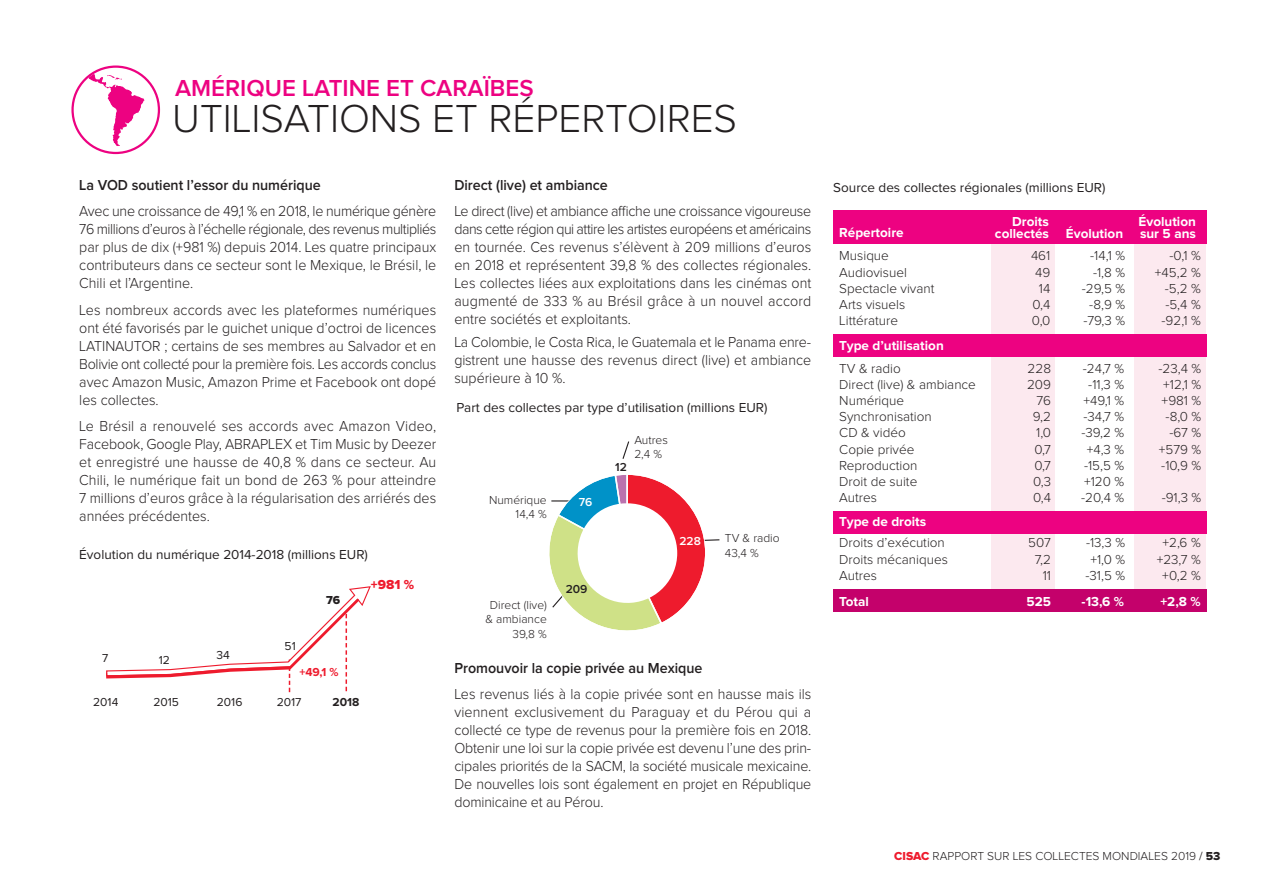
<style>
.page{position:relative;width:1263px;height:893px;background:#fff}
.page>*{position:absolute;margin:0;border:0;box-sizing:border-box;transform-origin:0 0}
.t1{font:300 40.5px "Proxima Nova";color:#231f20}
.t2{font:600 24px "Proxima Nova";color:#ed0281}
.t3{font:300 15px/18px "Proxima Nova";color:#231f20;text-align:justify;scale:.95 1}
.t4{font:600 15px "Proxima Nova";color:#231f20;scale:.95 1}
.t5{font:300 13.5px "Proxima Nova";color:#231f20}
.t6{font:13.5px "Proxima Nova";color:#231f20}
.t7{font:700 13.5px/11.7px "Proxima Nova";color:#fff;text-align:right}
.t8{font:13.5px "Proxima Nova Extrabld";color:#ee1b2d}
.t9{font:300 12px/14.4px "Proxima Nova";color:#231f20;text-align:right}
.t10{font:12px "Proxima Nova";color:#231f20}
.t11{font:700 12px "Proxima Nova";color:#ee1b2d}
.t12{font:600 12px "Proxima Nova";color:#231f20}
.t13{font:600 12px "Proxima Nova";color:#fff}
.t14{font:700 12px "Proxima Nova";color:#231f20}
.t15{font:12px "Proxima Nova Extrabld";color:#231f20}
.s1{font-family:"Proxima Nova Extrabld";font-weight:400;color:#ee1b2d}
.s2{font-weight:400}
.s3{font-family:"Proxima Nova Extrabld";font-weight:400}
</style>
<div class="page">
<div style="left:1134px;top:220px;width:72px;height:383px;background:#fce9ef"></div>
<div style="left:991px;top:220px;width:63px;height:383px;background:#fce9ef"></div>
<div style="left:833px;top:511px;width:373px;height:22px;background:#ed0281"></div>
<div style="left:833px;top:334px;width:373px;height:22px;background:#ed0281"></div>
<div style="left:833px;top:210px;width:373px;height:34px;background:#ed0281"></div>
<div style="left:833px;top:590px;width:373px;height:22px;background:#c4016b"></div>
<svg style="left:71px;top:65px;width:89px;height:89px"></svg>
<svg style="left:622px;top:441px;width:8px;height:18px"></svg>
<svg style="left:549px;top:475px;width:171px;height:156px"></svg>
<svg style="left:106px;top:586px;width:265px;height:106px"></svg>
<h2 class="t2" style="left:175px;top:79px;width:360px">AMÉRIQUE LATINE ET CARAÏBES</h2>
<h1 class="t1" style="left:172px;top:105px;width:566px">UTILISATIONS ET RÉPERTOIRES</h1>
<p class="t4" style="left:79px;top:180px;width:256px">La VOD soutient l’essor du numérique</p>
<p class="t3" style="left:79px;top:204px;width:377px">Avec une croissance de 49,1 % en 2018, le numérique génère 76 millions d’euros à l’échelle régionale, des revenus multipliés par plus de dix (+981 %) depuis 2014. Les quatre principaux contributeurs dans ce secteur sont le Mexique, le Brésil, le Chili et l’Argentine.</p>
<p class="t3" style="left:79px;top:302px;width:377px">Les nombreux accords avec les plateformes numériques ont été favorisés par le guichet unique d’octroi de licences LATINAUTOR ; certains de ses membres au Salvador et en Bolivie ont collecté pour la première fois. Les accords conclus avec Amazon Music, Amazon Prime et Facebook ont dopé les collectes.</p>
<p class="t3" style="left:79px;top:419px;width:377px">Le Brésil a renouvelé ses accords avec Amazon Video, Facebook, Google Play, ABRAPLEX et Tim Music by Deezer et enregistré une hausse de 40,8 % dans ce secteur. Au Chili, le numérique fait un bond de 263 % pour atteindre 7 millions d’euros grâce à la régularisation des arriérés des années précédentes.</p>
<p class="t6" style="left:79px;top:550px;width:290px">Évolution du numérique 2014-2018 (millions EUR)</p>
<p class="t15" style="left:326px;top:596px;width:16px">76</p>
<p class="t8" style="left:371px;top:580px;width:45px">+981 %</p>
<p class="t10" style="left:102px;top:654px;width:8px">7</p>
<p class="t10" style="left:159px;top:656px;width:13px">12</p>
<p class="t10" style="left:217px;top:651px;width:15px">34</p>
<p class="t10" style="left:285px;top:642px;width:13px">51</p>
<p class="t11" style="left:299px;top:668px;width:41px">+49,1 %</p>
<p class="t10" style="left:93px;top:698px;width:27px">2014</p>
<p class="t10" style="left:153px;top:698px;width:27px">2015</p>
<p class="t10" style="left:217px;top:698px;width:27px">2016</p>
<p class="t10" style="left:277px;top:698px;width:26px;rotate:1deg">2017</p>
<p class="t14" style="left:332px;top:698px;width:28px">2018</p>
<p class="t4" style="left:454px;top:180px;width:163px">Direct (live) et ambiance</p>
<p class="t3" style="left:454px;top:204px;width:377px">Le direct (live) et ambiance affiche une croissance vigoureuse dans cette région qui attire les artistes européens et américains en tournée. Ces revenus s’élèvent à 209 millions d’euros en 2018 et représentent 39,8 % des collectes régionales.<br>Les collectes liées aux exploitations dans les cinémas ont augmenté de 333 % au Brésil grâce à un nouvel accord entre sociétés et exploitants.</p>
<p class="t3" style="left:454px;top:334px;width:377px">La Colombie, le Costa Rica, le Guatemala et le Panama enre&shy;gistrent une hausse des revenus direct (live) et ambiance supérieure à 10 %.</p>
<p class="t6" style="left:457px;top:403px;width:312px">Part des collectes par type d’utilisation (millions EUR)</p>
<p class="t9" style="left:489px;top:494px;width:59px">Numérique<br>14,4 %</p>
<p class="t13" style="left:579px;top:498px;width:15px">76</p>
<p class="t9" style="left:485px;top:599px;width:63px">Direct (live) &amp; ambiance<br>39,8 %</p>
<p class="t12" style="left:566px;top:585px;width:23px">209</p>
<p class="t12" style="left:615px;top:463px;width:13px">12</p>
<p class="t9" style="left:634px;top:434px;width:35px;text-align:left">Autres<br>2,4 %</p>
<p class="t13" style="left:679px;top:537px;width:23px">228</p>
<p class="t9" style="left:725px;top:532px;width:56px;text-align:left">TV &amp; radio<br>43,4 %</p>
<p class="t4" style="left:454px;top:663px;width:263px">Promouvoir la copie privée au Mexique</p>
<p class="t3" style="left:454px;top:686px;width:377px">Les revenus liés à la copie privée sont en hausse mais ils viennent exclusivement du Paraguay et du Pérou qui a collecté ce type de revenus pour la première fois en 2018.<br>Obtenir une loi sur la copie privée est devenu l’une des prin&shy;cipales priorités de la SACM, la société musicale mexicaine.<br>De nouvelles lois sont également en projet en République dominicaine et au Pérou.</p>
<p class="t6" style="left:833px;top:183px;width:274px">Source des collectes régionales (millions EUR)</p>
<p class="t7" style="left:839px;top:227px;width:66px">Répertoire</p>
<p class="t7" style="left:995px;top:217px;width:56px">Droits collectés</p>
<p class="t7" style="left:1066px;top:229px;width:59px">Évolution</p>
<p class="t7" style="left:1138px;top:217px;width:59px;text-align:left">Évolution sur 5 ans</p>
<p class="t5" style="left:839px;top:251px;width:51px">Musique</p>
<p class="t5" style="left:1031px;top:251px;width:21px">461</p>
<p class="t5" style="left:1090px;top:251px;width:36px">-14,1 %</p>
<p class="t5" style="left:1169px;top:251px;width:33px">-0,1 %</p>
<p class="t5" style="left:839px;top:268px;width:69px">Audiovisuel</p>
<p class="t5" style="left:1035px;top:268px;width:17px">49</p>
<p class="t5" style="left:1093px;top:268px;width:34px">-1,8 %</p>
<p class="t5" style="left:1155px;top:268px;width:47px">+45,2 %</p>
<p class="t5" style="left:839px;top:284px;width:97px">Spectacle vivant</p>
<p class="t5" style="left:1039px;top:284px;width:13px">14</p>
<p class="t5" style="left:1082px;top:284px;width:45px">-29,5 %</p>
<p class="t5" style="left:1165px;top:284px;width:37px">-5,2 %</p>
<p class="t5" style="left:839px;top:300px;width:68px">Arts visuels</p>
<p class="t5" style="left:1032px;top:300px;width:19px">0,4</p>
<p class="t5" style="left:1089px;top:300px;width:37px">-8,9 %</p>
<p class="t5" style="left:1165px;top:300px;width:37px">-5,4 %</p>
<p class="t5" style="left:839px;top:316px;width:60px">Littérature</p>
<p class="t5" style="left:1032px;top:316px;width:20px">0,0</p>
<p class="t5" style="left:1083px;top:316px;width:43px">-79,3 %</p>
<p class="t5" style="left:1161px;top:316px;width:41px">-92,1 %</p>
<p class="t7" style="left:839px;top:341px;width:106px">Type d’utilisation</p>
<p class="t5" style="left:839px;top:364px;width:63px">TV &amp; radio</p>
<p class="t5" style="left:1028px;top:364px;width:25px">228</p>
<p class="t5" style="left:1083px;top:364px;width:43px">-24,7 %</p>
<p class="t5" style="left:1158px;top:364px;width:44px">-23,4 %</p>
<p class="t5" style="left:839px;top:380px;width:138px">Direct (live) &amp; ambiance</p>
<p class="t5" style="left:1027px;top:380px;width:25px">209</p>
<p class="t5" style="left:1088px;top:380px;width:37px">-11,3 %</p>
<p class="t5" style="left:1163px;top:380px;width:40px">+12,1 %</p>
<p class="t5" style="left:839px;top:396px;width:66px">Numérique</p>
<p class="t5" style="left:1036px;top:396px;width:16px">76</p>
<p class="t5" style="left:1083px;top:396px;width:42px">+49,1 %</p>
<p class="t5" style="left:1161px;top:396px;width:41px">+981 %</p>
<p class="t5" style="left:839px;top:412px;width:94px">Synchronisation</p>
<p class="t5" style="left:1033px;top:412px;width:20px">9,2</p>
<p class="t5" style="left:1083px;top:412px;width:42px">-34,7 %</p>
<p class="t5" style="left:1165px;top:412px;width:37px">-8,0 %</p>
<p class="t5" style="left:839px;top:428px;width:68px">CD &amp; vidéo</p>
<p class="t5" style="left:1036px;top:428px;width:16px">1,0</p>
<p class="t5" style="left:1081px;top:428px;width:44px">-39,2 %</p>
<p class="t5" style="left:1169px;top:428px;width:33px">-67 %</p>
<p class="t5" style="left:839px;top:445px;width:77px">Copie privée</p>
<p class="t5" style="left:1034px;top:445px;width:18px">0,7</p>
<p class="t5" style="left:1087px;top:445px;width:39px">+4,3 %</p>
<p class="t5" style="left:1159px;top:445px;width:44px">+579 %</p>
<p class="t5" style="left:839px;top:461px;width:80px">Reproduction</p>
<p class="t5" style="left:1034px;top:461px;width:18px">0,7</p>
<p class="t5" style="left:1084px;top:461px;width:42px">-15,5 %</p>
<p class="t5" style="left:1161px;top:461px;width:41px">-10,9 %</p>
<p class="t5" style="left:839px;top:477px;width:80px">Droit de suite</p>
<p class="t5" style="left:1033px;top:477px;width:20px">0,3</p>
<p class="t5" style="left:1084px;top:477px;width:42px">+120 %</p>
<p class="t5" style="left:839px;top:493px;width:39px">Autres</p>
<p class="t5" style="left:1033px;top:493px;width:19px">0,4</p>
<p class="t5" style="left:1081px;top:493px;width:45px">-20,4 %</p>
<p class="t5" style="left:1162px;top:493px;width:41px">-91,3 %</p>
<p class="t7" style="left:839px;top:517px;width:89px">Type de droits</p>
<p class="t5" style="left:839px;top:538px;width:107px">Droits d’exécution</p>
<p class="t5" style="left:1028px;top:538px;width:24px">507</p>
<p class="t5" style="left:1086px;top:538px;width:41px">-13,3 %</p>
<p class="t5" style="left:1162px;top:538px;width:40px">+2,6 %</p>
<p class="t5" style="left:839px;top:554px;width:110px">Droits mécaniques</p>
<p class="t5" style="left:1035px;top:554px;width:18px">7,2</p>
<p class="t5" style="left:1090px;top:554px;width:36px">+1,0 %</p>
<p class="t5" style="left:1157px;top:554px;width:45px">+23,7 %</p>
<p class="t5" style="left:839px;top:571px;width:39px">Autres</p>
<p class="t5" style="left:1043px;top:571px;width:10px">11</p>
<p class="t5" style="left:1085px;top:571px;width:41px">-31,5 %</p>
<p class="t5" style="left:1162px;top:571px;width:40px">+0,2 %</p>
<p class="t7" style="left:839px;top:597px;width:31px">Total</p>
<p class="t7" style="left:1026px;top:597px;width:26px">525</p>
<p class="t7" style="left:1081px;top:597px;width:44px">-13,6 %</p>
<p class="t7" style="left:1160px;top:597px;width:42px">+2,8 %</p>
<p class="t9" style="left:894px;top:850px;width:328px"><span class="s1">CISAC</span> RAPPORT SUR LES COLLECTES MONDIALES 2019 <span class="s2">/</span> <span class="s3">53</span></p>
</div>
